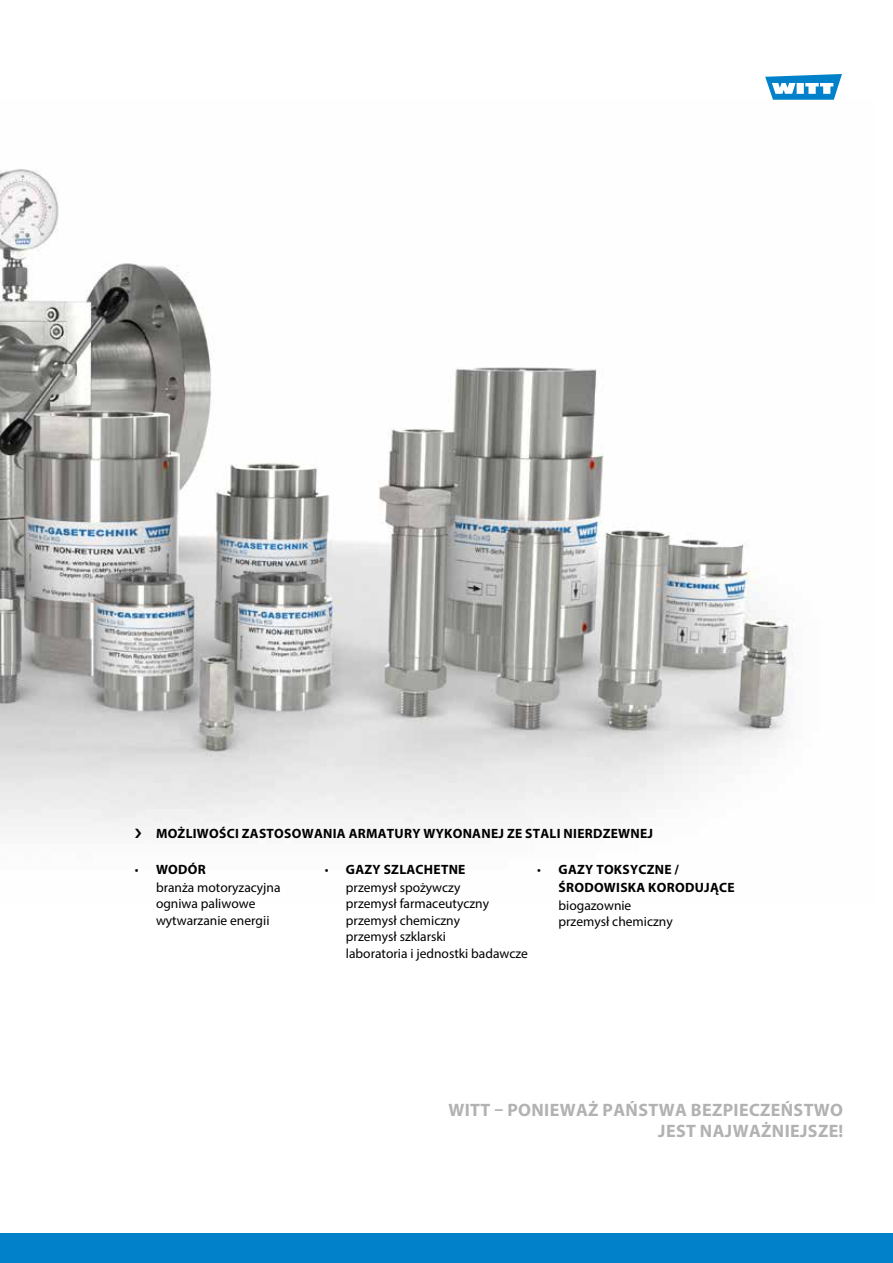
<style>
.page{position:relative;width:893px;height:1263px;background:#fff}
.page>*{position:absolute;margin:0;border:0;box-sizing:border-box;transform-origin:0 0}
.t1{font:700 18px/21px "Myriad Pro";letter-spacing:.02em;color:#b3b2b2;text-align:right}
.t2{font:13.5px/16.5px "Myriad Pro";color:#000}
.t3{font:700 13.5px/18px "Myriad Pro";letter-spacing:.02em;color:#000}
.s1{font-weight:700}
.s2{font-weight:400}
</style>
<div class="page">
<img style="left:0;top:169px;width:794px;height:658px">
<div style="left:0;top:1234px;width:893px;height:29px;background:#0081c9"></div>
<svg style="left:765px;top:74px;width:77px;height:26px"></svg>
<p class="t3" style="left:156px;top:824px;width:499px">MOŻLIWOŚCI ZASTOSOWANIA ARMATURY WYKONANEJ ZE STALI NIERDZEWNEJ</p>
<p class="t2" style="left:156px;top:860px;width:126px;line-height:18px;text-indent:-21px">• <span class="s1">WODÓR<br></span>branża motoryzacyjna</p>
<p class="t2" style="left:156px;top:895px;width:115px">ogniwa paliwowe wytwarzanie energii</p>
<p class="t3" style="left:559px;top:860px;width:178px;text-indent:-21px"><span class="s2">•</span> GAZY TOKSYCZNE /<br>ŚRODOWISKA KORODUJĄCE</p>
<p class="t2" style="left:559px;top:897px;width:116px">biogazownie przemysł chemiczny</p>
<p class="t2" style="left:346px;top:860px;width:121px;line-height:18px;text-indent:-21px">• <span class="s1">GAZY SZLACHETNE </span>przemysł spożywczy</p>
<p class="t2" style="left:346px;top:895px;width:184px">przemysł farmaceutyczny przemysł chemiczny<br>przemysł szklarski<br>laboratoria i jednostki badawcze</p>
<h1 class="t1" style="left:448px;top:1099px;width:396px">WITT – PONIEWAŻ PAŃSTWA BEZPIECZEŃSTWO<br>JEST NAJWAŻNIEJSZE!</h1>
</div>
